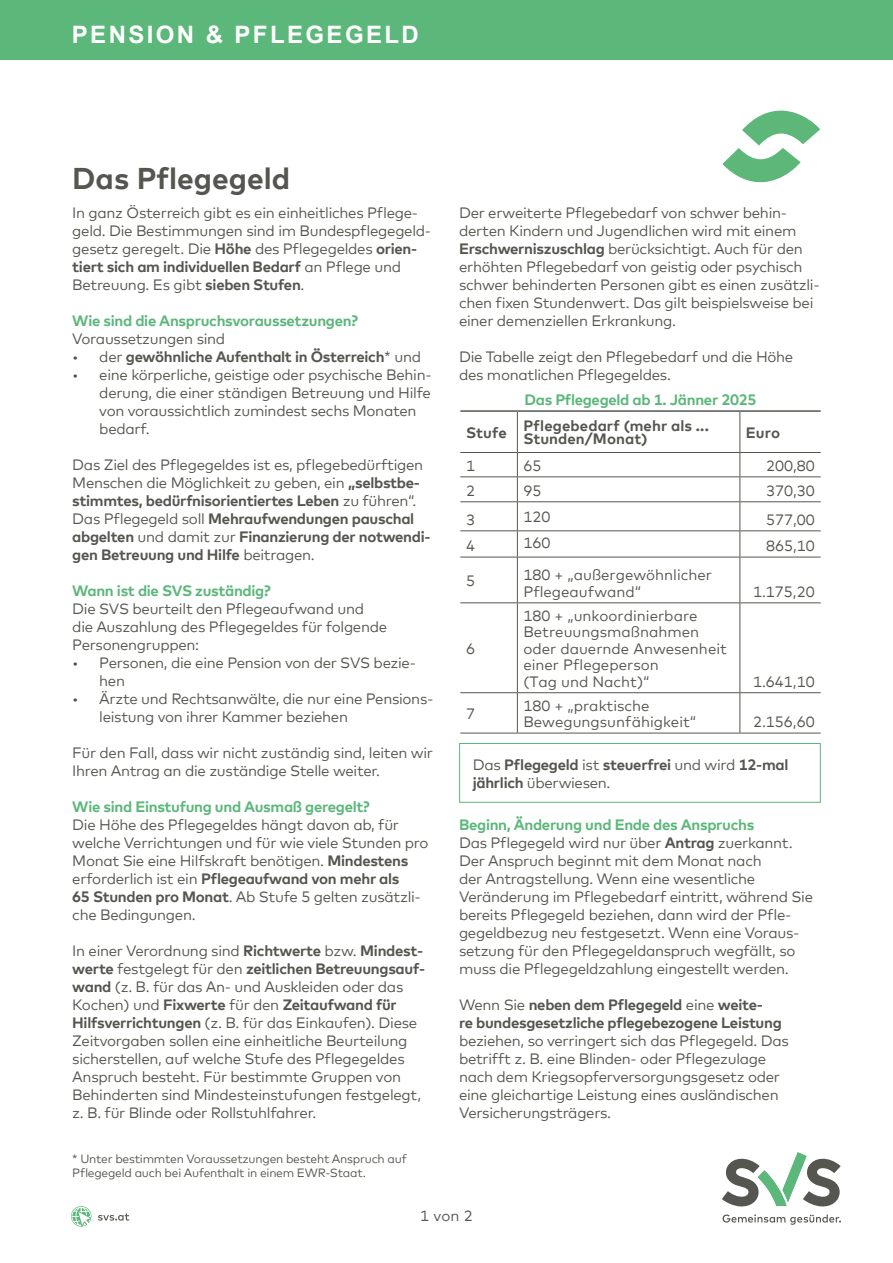
<style>
.page{position:relative;width:893px;height:1263px;background:#fff}
.page>*{position:absolute;margin:0;border:0;box-sizing:border-box;transform-origin:0 0}
.t1{font:700 30px "Mark Offc Pro";color:#565650}
.t2{font:700 24px "Arial";letter-spacing:.1em;color:#fff}
.t3{font:15px/18px "Mark Offc Pro";letter-spacing:-.02em;color:#565650}
.t4{font:700 15px/18px "Mark Offc Pro";letter-spacing:-.02em;color:#565650}
.t5{font:15px/16.5px "Mark Offc Pro";color:#565650}
.t6{font:700 15px "Mark Offc Pro";letter-spacing:-.02em;color:#5cb77a}
.t7{font:700 15px/13.5px "Mark Offc Pro";letter-spacing:.005em;color:#565650}
.t8{font:12px/13.5px "Mark Offc Pro";letter-spacing:-.02em;color:#565650}
.s1{font-weight:700}
.s2{font-weight:400}
.s3{font-weight:700;color:#5cb77a}
</style>
<div class="page">
<svg style="left:71px;top:1206px;width:20px;height:20px"></svg>
<svg style="left:98px;top:1213px;width:31px;height:7px"></svg>
<svg style="left:722px;top:1152px;width:119px;height:55px"></svg>
<svg style="left:723px;top:1214px;width:118px;height:11px"></svg>
<svg style="left:722px;top:111px;width:98px;height:71px"></svg>
<div style="left:0;top:0;width:893px;height:60px;background:#5cb77a"></div>
<hr style="left:460px;top:410px;width:57px;height:2px;background:#565650">
<hr style="left:517px;top:410px;width:223px;height:2px;background:#565650">
<hr style="left:740px;top:410px;width:81px;height:2px;background:#565650">
<hr style="left:517px;top:412px;width:1px;height:40px;background:#565650">
<hr style="left:739px;top:412px;width:1px;height:40px;background:#565650">
<hr style="left:460px;top:452px;width:57px;height:1px;background:#565650">
<hr style="left:517px;top:452px;width:223px;height:1px;background:#565650">
<hr style="left:740px;top:452px;width:81px;height:1px;background:#565650">
<hr style="left:460px;top:476px;width:57px;height:1px;background:#565650">
<hr style="left:517px;top:476px;width:223px;height:1px;background:#565650">
<hr style="left:740px;top:476px;width:81px;height:1px;background:#565650">
<hr style="left:460px;top:501px;width:57px;height:1px;background:#565650">
<hr style="left:517px;top:501px;width:223px;height:1px;background:#565650">
<hr style="left:740px;top:501px;width:81px;height:1px;background:#565650">
<hr style="left:460px;top:530px;width:57px;height:1px;background:#565650">
<hr style="left:517px;top:530px;width:223px;height:1px;background:#565650">
<svg style="left:517px;top:453px;width:1px;height:104px"></svg>
<hr style="left:740px;top:530px;width:81px;height:1px;background:#565650">
<svg style="left:739px;top:453px;width:1px;height:104px"></svg>
<hr style="left:460px;top:557px;width:57px;height:1px;background:#565650">
<hr style="left:517px;top:557px;width:223px;height:1px;background:#565650">
<hr style="left:517px;top:557px;width:1px;height:45px;background:#565650">
<hr style="left:740px;top:557px;width:81px;height:1px;background:#565650">
<hr style="left:739px;top:557px;width:1px;height:45px;background:#565650">
<hr style="left:460px;top:602px;width:57px;height:1px;background:#565650">
<hr style="left:517px;top:602px;width:223px;height:1px;background:#565650">
<hr style="left:517px;top:603px;width:1px;height:89px;background:#565650">
<hr style="left:740px;top:602px;width:81px;height:1px;background:#565650">
<hr style="left:739px;top:603px;width:1px;height:89px;background:#565650">
<hr style="left:460px;top:692px;width:57px;height:1px;background:#565650">
<hr style="left:517px;top:692px;width:223px;height:1px;background:#565650">
<hr style="left:517px;top:693px;width:1px;height:40px;background:#565650">
<hr style="left:740px;top:692px;width:81px;height:1px;background:#565650">
<hr style="left:739px;top:693px;width:1px;height:40px;background:#565650">
<hr style="left:460px;top:733px;width:57px;height:1px;background:#565650">
<hr style="left:517px;top:733px;width:223px;height:1px;background:#565650">
<hr style="left:740px;top:733px;width:81px;height:1px;background:#565650">
<div style="left:459px;top:743px;width:362px;height:60px;border:1px solid #5cb77a"></div>
<h2 class="t2" style="left:72px;top:18px;width:348px">PENSION &amp; PFLEGEGELD</h2>
<h1 class="t1" style="left:72px;top:156px;width:219px">Das Pflegegeld</h1>
<p class="t3" style="left:72px;top:203px;width:360px">In ganz Österreich gibt es ein einheitliches Pflege&shy;geld. Die Bestimmungen sind im Bundespflegegeld&shy;gesetz geregelt. Die <span class="s1">Höhe</span> des Pflegegeldes <span class="s1">orien&shy;tiert sich am individuellen Bedarf</span> an Pflege und Betreuung. Es gibt <span class="s1">sieben Stufen</span>.</p>
<p class="t6" style="left:72px;top:310px;width:287px">Wie sind die Anspruchsvoraussetzungen?</p>
<p class="t3" style="left:72px;top:329px;width:154px">Voraussetzungen sind</p>
<p class="t4" style="left:72px;top:347px;width:350px"><span class="s2">• der</span> gewöhnliche Aufenthalt in Österreich<span class="s2">* und</span></p>
<p class="t3" style="left:99px;top:365px;width:334px;text-indent:-27px">• eine körperliche, geistige oder psychische Behin&shy;derung, die einer ständigen Betreuung und Hilfe von voraussichtlich zumindest sechs Monaten bedarf.</p>
<p class="t3" style="left:72px;top:455px;width:360px">Das Ziel des Pflegegeldes ist es, pflegebedürftigen Menschen die Möglichkeit zu geben, ein <span class="s1">„selbstbe&shy;stimmtes, bedürfnisorientiertes Leben</span> zu führen“.<br>Das Pflegegeld soll <span class="s1">Mehraufwendungen pauschal abgelten</span> und damit zur <span class="s1">Finanzierung der notwendi&shy;gen Betreuung und Hilfe</span> beitragen.</p>
<p class="t6" style="left:72px;top:580px;width:200px">Wann ist die SVS zuständig?</p>
<p class="t3" style="left:72px;top:599px;width:316px">Die SVS beurteilt den Pflegeaufwand und die Auszahlung des Pflegegeldes für folgende<br>Personengruppen:</p>
<p class="t3" style="left:99px;top:653px;width:318px;text-indent:-27px">• Personen, die eine Pension von der SVS bezie&shy;hen</p>
<p class="t3" style="left:99px;top:689px;width:336px;text-indent:-27px">• Ärzte und Rechtsanwälte, die nur eine Pensions&shy;leistung von ihrer Kammer beziehen</p>
<p class="t3" style="left:72px;top:743px;width:362px">Für den Fall, dass wir nicht zuständig sind, leiten wir<br>Ihren Antrag an die zuständige Stelle weiter.</p>
<p class="t6" style="left:72px;top:796px;width:299px">Wie sind Einstufung und Ausmaß geregelt?</p>
<p class="t3" style="left:72px;top:815px;width:358px">Die Höhe des Pflegegeldes hängt davon ab, für welche Verrichtungen und für wie viele Stunden pro Monat Sie eine Hilfskraft benötigen. <span class="s1">Mindestens </span>erforderlich ist ein <span class="s1">Pflegeaufwand von mehr als<br>65 Stunden pro Monat</span>. Ab Stufe 5 gelten zusätzli&shy;che Bedingungen.</p>
<p class="t3" style="left:72px;top:941px;width:354px">In einer Verordnung sind <span class="s1">Richtwerte</span> bzw. <span class="s1">Mindest&shy;werte</span> festgelegt für den <span class="s1">zeitlichen Betreuungsauf&shy;wand</span> (z. B. für das An- und Auskleiden oder das Kochen) und <span class="s1">Fixwerte</span> für den <span class="s1">Zeitaufwand für Hilfsverrichtungen</span> (z. B. für das Einkaufen). Diese Zeitvorgaben sollen eine einheitliche Beurteilung sicherstellen, auf welche Stufe des Pflegegeldes Anspruch besteht. Für bestimmte Gruppen von Behinderten sind Mindesteinstufungen festgelegt, z. B. für Blinde oder Rollstuhlfahrer.</p>
<p class="t8" style="left:72px;top:1151px;width:336px">* Unter bestimmten Voraussetzungen besteht Anspruch auf<br>Pflegegeld auch bei Aufenthalt in einem EWR-Staat.</p>
<p class="t3" style="left:459px;top:203px;width:362px">Der erweiterte Pflegebedarf von schwer behin&shy;derten Kindern und Jugendlichen wird mit einem <span class="s1">Erschwerniszuschlag</span> berücksichtigt. Auch für den erhöhten Pflegebedarf von geistig oder psychisch schwer behinderten Personen gibt es einen zusätzli&shy;chen fixen Stundenwert. Das gilt beispielsweise bei einer demenziellen Erkrankung.</p>
<p class="t3" style="left:459px;top:347px;width:336px">Die Tabelle zeigt den Pflegebedarf und die Höhe des monatlichen Pflegegeldes.</p>
<p class="t6" style="left:524px;top:388px;width:234px">Das Pflegegeld ab 1. Jänner 2025</p>
<p class="t4" style="left:466px;top:422px;width:42px">Stufe</p>
<p class="t7" style="left:523px;top:418px;width:187px">Pflegebedarf (mehr als ...<br>Stunden/Monat)</p>
<p class="t4" style="left:746px;top:422px;width:36px">Euro</p>
<p class="t3" style="left:466px;top:455px;width:10px">1</p>
<p class="t3" style="left:523px;top:455px;width:19px">65</p>
<p class="t3" style="left:766px;top:455px;width:50px">200,80</p>
<p class="t3" style="left:466px;top:480px;width:10px">2</p>
<p class="t3" style="left:523px;top:480px;width:19px">95</p>
<p class="t3" style="left:766px;top:480px;width:50px">370,30</p>
<p class="t3" style="left:466px;top:509px;width:10px">3</p>
<p class="t3" style="left:523px;top:506px;width:28px">120</p>
<p class="t3" style="left:766px;top:509px;width:50px">577,00</p>
<p class="t3" style="left:466px;top:536px;width:10px">4</p>
<p class="t3" style="left:523px;top:533px;width:28px">160</p>
<p class="t3" style="left:766px;top:536px;width:50px">865,10</p>
<p class="t3" style="left:466px;top:570px;width:10px">5</p>
<p class="t5" style="left:523px;top:566px;width:190px">180 + „außergewöhnlicher<br>Pflegeaufwand“</p>
<p class="t3" style="left:753px;top:581px;width:63px">1.175,20</p>
<p class="t3" style="left:466px;top:638px;width:10px">6</p>
<p class="t5" style="left:523px;top:606px;width:205px">180 + „unkoordinierbare<br>Betreuungsmaßnahmen oder dauernde Anwesenheit einer Pflegeperson<br>(Tag und Nacht)“</p>
<p class="t3" style="left:753px;top:671px;width:63px">1.641,10</p>
<p class="t3" style="left:466px;top:703px;width:10px">7</p>
<p class="t5" style="left:523px;top:696px;width:174px">180 + „praktische<br>Bewegungsunfähigkeit“</p>
<p class="t3" style="left:753px;top:712px;width:63px">2.156,60</p>
<p class="t4" style="left:473px;top:754px;width:317px"><span class="s2">Das</span> Pflegegeld <span class="s2">ist</span> steuerfrei <span class="s2">und wird</span> 12-mal jährlich <span class="s2">überwiesen.</span></p>
<p class="t3" style="left:459px;top:815px;width:356px"><span class="s3">Beginn, Änderung und Ende des Anspruchs<br></span>Das Pflegegeld wird nur über <span class="s1">Antrag</span> zuerkannt.<br>Der Anspruch beginnt mit dem Monat nach<br>der Antragstellung. Wenn eine wesentliche Veränderung im Pflegebedarf eintritt, während Sie bereits Pflegegeld beziehen, dann wird der Pfle&shy;gegeldbezug neu festgesetzt. Wenn eine Voraus&shy;setzung für den Pflegegeldanspruch wegfällt, so muss die Pflegegeldzahlung eingestellt werden.</p>
<p class="t4" style="left:459px;top:995px;width:324px"><span class="s2">Wenn Sie</span> neben dem Pflegegeld <span class="s2">eine</span> weite-<br>re bundesgesetzliche pflegebezogene Leistung</p>
<p class="t3" style="left:459px;top:1031px;width:331px">beziehen, so verringert sich das Pflegegeld. Das betrifft z. B. eine Blinden- oder Pflegezulage nach dem Kriegsopferversorgungsgesetz oder eine gleichartige Leistung eines ausländischen Versicherungsträgers.</p>
<p class="t3" style="left:420px;top:1206px;width:54px">1 von 2</p>
</div>
